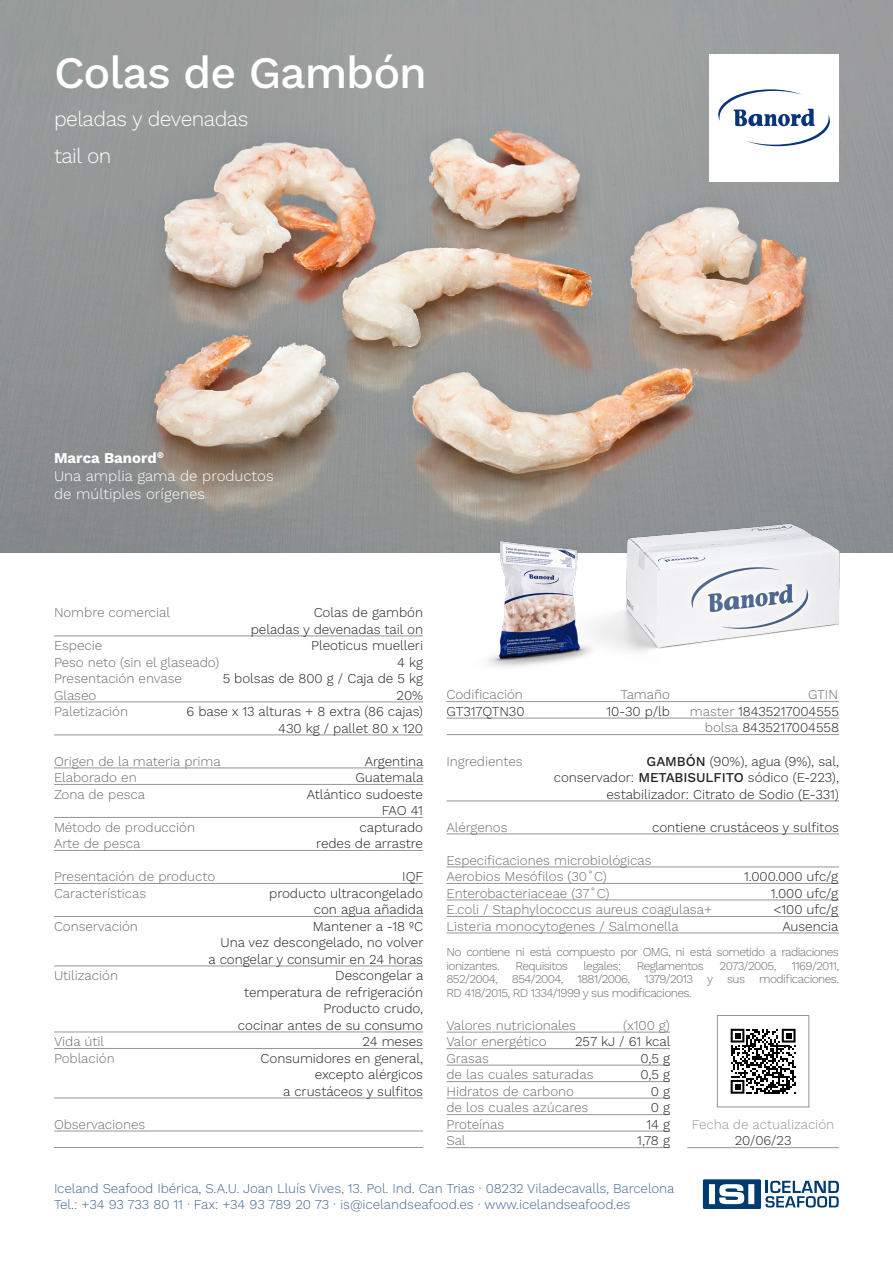
<style>
.page{position:relative;width:893px;height:1263px;background:#fff}
.page>*{position:absolute;margin:0;border:0;box-sizing:border-box;transform-origin:0 0}
.t1{font:500 45px "Work Sans";letter-spacing:-.025em;color:#fff}
.t2{font:300 21px "Work Sans";letter-spacing:-.025em;color:#fff}
.t3{font:300 15px "Work Sans";color:#fff}
.t4{font:700 15px "Work Sans";color:#fff}
.t5{font:300 13.5px/16.5px "Work Sans";letter-spacing:-.005em;color:#231f20;text-align:right}
.t6{font:300 13.5px "Work Sans";letter-spacing:-.005em;color:#6c6d70}
.t7{font:300 13.5px "Work Sans";letter-spacing:-.01em;color:#436692}
.t8{font:300 13.5px "Work Sans";letter-spacing:-.005em;color:#939598}
.t9{font:300 12px/13.5px "Work Sans";letter-spacing:-.05em;color:#6c6d70}
.s1{color:#6c6d70}
.s2{font-weight:500}
</style>
<div class="page">
<img style="left:0;top:0;width:893px;height:553px">
<img style="left:543px;top:486px;width:337px;height:166px">
<img style="left:437px;top:508px;width:203px;height:159px">
<svg style="left:703px;top:1179px;width:136px;height:30px"></svg>
<svg style="left:730px;top:1028px;width:66px;height:66px"></svg>
<svg style="left:731px;top:1029px;width:64px;height:65px"></svg>
<div style="left:717px;top:1015px;width:92px;height:92px;border:1px solid #939598"></div>
<div style="left:709px;top:54px;width:130px;height:128px;background:#fff"></div>
<svg style="left:718px;top:89px;width:112px;height:57px"></svg>
<hr style="left:446px;top:1032px;width:224px;height:1px;background:#939598">
<hr style="left:446px;top:1048px;width:224px;height:1px;background:#939598">
<hr style="left:446px;top:1065px;width:224px;height:1px;background:#939598">
<hr style="left:446px;top:1081px;width:224px;height:1px;background:#939598">
<hr style="left:446px;top:1098px;width:224px;height:1px;background:#939598">
<hr style="left:446px;top:1114px;width:224px;height:1px;background:#939598">
<hr style="left:446px;top:1131px;width:224px;height:1px;background:#939598">
<hr style="left:446px;top:1147px;width:224px;height:1px;background:#939598">
<hr style="left:446px;top:867px;width:393px;height:1px;background:#939598">
<hr style="left:446px;top:883px;width:393px;height:1px;background:#939598">
<hr style="left:446px;top:900px;width:393px;height:1px;background:#939598">
<hr style="left:446px;top:916px;width:393px;height:1px;background:#939598">
<hr style="left:446px;top:933px;width:393px;height:1px;background:#939598">
<hr style="left:54px;top:636px;width:369px;height:1px;background:#939598">
<hr style="left:54px;top:702px;width:369px;height:1px;background:#939598">
<hr style="left:54px;top:735px;width:369px;height:1px;background:#939598">
<hr style="left:54px;top:768px;width:369px;height:1px;background:#939598">
<hr style="left:54px;top:784px;width:369px;height:1px;background:#939598">
<hr style="left:54px;top:817px;width:369px;height:1px;background:#939598">
<hr style="left:54px;top:850px;width:369px;height:1px;background:#939598">
<hr style="left:54px;top:883px;width:369px;height:1px;background:#939598">
<hr style="left:54px;top:916px;width:369px;height:1px;background:#939598">
<hr style="left:54px;top:966px;width:369px;height:1px;background:#939598">
<hr style="left:54px;top:1032px;width:369px;height:1px;background:#939598">
<hr style="left:54px;top:1048px;width:369px;height:1px;background:#939598">
<hr style="left:54px;top:1098px;width:369px;height:1px;background:#939598">
<hr style="left:54px;top:1131px;width:369px;height:1px;background:#939598">
<hr style="left:54px;top:1147px;width:369px;height:1px;background:#939598">
<hr style="left:687px;top:1147px;width:152px;height:1px;background:#939598">
<hr style="left:446px;top:701px;width:393px;height:1px;background:#939598">
<hr style="left:446px;top:718px;width:393px;height:1px;background:#939598">
<hr style="left:446px;top:734px;width:393px;height:1px;background:#939598">
<hr style="left:446px;top:801px;width:393px;height:1px;background:#939598">
<hr style="left:446px;top:834px;width:393px;height:1px;background:#939598">
<p class="t1" style="left:54px;top:39px;width:375px">Colas de Gambón</p>
<p class="t2" style="left:54px;top:103px;width:196px">peladas y devenadas</p>
<p class="t2" style="left:54px;top:141px;width:59px">tail on</p>
<p class="t4" style="left:54px;top:447px;width:111px">Marca Banord<sup>®</sup></p>
<p class="t3" style="left:54px;top:465px;width:221px">Una amplia gama de productos</p>
<p class="t3" style="left:54px;top:483px;width:153px">de múltiples orígenes</p>
<p class="t6" style="left:54px;top:602px;width:118px">Nombre comercial</p>
<p class="t5" style="left:251px;top:604px;width:174px">Colas de gambón<br>peladas y devenadas tail on</p>
<p class="t6" style="left:54px;top:635px;width:50px">Especie</p>
<p class="t5" style="left:311px;top:637px;width:113px">Pleoticus muelleri</p>
<p class="t6" style="left:54px;top:652px;width:167px">Peso neto (sin el glaseado)</p>
<p class="t5" style="left:397px;top:653px;width:27px">4 kg</p>
<p class="t6" style="left:54px;top:668px;width:129px">Presentación envase</p>
<p class="t5" style="left:223px;top:670px;width:202px">5 bolsas de 800 g / Caja de 5 kg</p>
<p class="t6" style="left:54px;top:685px;width:44px">Glaseo</p>
<p class="t5" style="left:397px;top:686px;width:28px">20%</p>
<p class="t6" style="left:54px;top:701px;width:76px">Paletización</p>
<p class="t5" style="left:186px;top:703px;width:238px">6 base x 13 alturas + 8 extra (86 cajas)<br>430 kg / pallet 80 x 120</p>
<p class="t6" style="left:54px;top:751px;width:168px">Origen de la materia prima</p>
<p class="t5" style="left:365px;top:752px;width:60px">Argentina</p>
<p class="t6" style="left:54px;top:767px;width:84px">Elaborado en</p>
<p class="t5" style="left:355px;top:769px;width:69px">Guatemala</p>
<p class="t6" style="left:54px;top:784px;width:93px">Zona de pesca</p>
<p class="t5" style="left:307px;top:785px;width:118px">Atlántico sudoeste<br>FAO 41</p>
<p class="t6" style="left:54px;top:817px;width:143px">Método de producción</p>
<p class="t5" style="left:359px;top:818px;width:65px">capturado</p>
<p class="t6" style="left:54px;top:833px;width:88px">Arte de pesca</p>
<p class="t5" style="left:316px;top:835px;width:108px">redes de arrastre</p>
<p class="t6" style="left:54px;top:866px;width:163px">Presentación de producto</p>
<p class="t5" style="left:402px;top:868px;width:23px">IQF</p>
<p class="t6" style="left:54px;top:883px;width:94px">Características</p>
<p class="t5" style="left:269px;top:884px;width:156px">producto ultracongelado con agua añadida</p>
<p class="t6" style="left:54px;top:916px;width:85px">Conservación</p>
<p class="t5" style="left:209px;top:917px;width:216px">Mantener a -18 ºC<br>Una vez descongelado, no volver<br>a congelar y consumir en 24 horas</p>
<p class="t6" style="left:54px;top:965px;width:66px">Utilización</p>
<p class="t5" style="left:238px;top:967px;width:187px">Descongelar a<br>temperatura de refrigeración<br>Producto crudo,<br>cocinar antes de su consumo</p>
<p class="t6" style="left:54px;top:1031px;width:52px">Vida útil</p>
<p class="t5" style="left:363px;top:1033px;width:62px">24 meses</p>
<p class="t6" style="left:54px;top:1048px;width:62px">Población</p>
<p class="t5" style="left:261px;top:1049px;width:164px">Consumidores en general, excepto alérgicos<br>a crustáceos y sulfitos</p>
<p class="t6" style="left:54px;top:1114px;width:93px">Observaciones</p>
<p class="t8" style="left:692px;top:1114px;width:144px">Fecha de actualización</p>
<p class="t5" style="left:735px;top:1132px;width:58px">20/06/23</p>
<p class="t6" style="left:446px;top:685px;width:78px">Codificación</p>
<p class="t6" style="left:620px;top:685px;width:51px">Tamaño</p>
<p class="t6" style="left:808px;top:685px;width:31px">GTIN</p>
<p class="t5" style="left:446px;top:702px;width:80px">GT317QTN30</p>
<p class="t5" style="left:606px;top:702px;width:65px">10-30 p/lb</p>
<p class="t5" style="left:690px;top:702px;width:150px"><span class="s1">master</span> 18435217004555</p>
<p class="t5" style="left:705px;top:719px;width:136px"><span class="s1">bolsa</span> 8435217004558</p>
<p class="t6" style="left:446px;top:751px;width:78px">Ingredientes</p>
<p class="t5" style="left:554px;top:752px;width:287px"><span class="s2">GAMBÓN</span> (90%), agua (9%), sal,<br>conservador: <span class="s2">METABISULFITO</span> sódico (E-223), estabilizador: Citrato de Sodio (E-331)</p>
<p class="t6" style="left:446px;top:817px;width:63px">Alérgenos</p>
<p class="t5" style="left:652px;top:818px;width:188px">contiene crustáceos y sulfitos</p>
<p class="t6" style="left:446px;top:850px;width:206px">Especificaciones microbiológicas</p>
<p class="t6" style="left:446px;top:866px;width:162px">Aerobios Mesófilos (30˚C)</p>
<p class="t5" style="left:744px;top:868px;width:95px">1.000.000 ufc/g</p>
<p class="t6" style="left:446px;top:883px;width:164px">Enterobacteriaceae (37˚C)</p>
<p class="t5" style="left:771px;top:884px;width:69px">1.000 ufc/g</p>
<p class="t6" style="left:446px;top:899px;width:267px">E.coli / Staphylococcus aureus coagulasa+</p>
<p class="t5" style="left:773px;top:901px;width:66px">&lt;100 ufc/g</p>
<p class="t6" style="left:446px;top:916px;width:234px">Listeria monocytogenes / Salmonella</p>
<p class="t5" style="left:782px;top:917px;width:58px">Ausencia</p>
<p class="t9" style="left:446px;top:945px;width:394px">No contiene ni está compuesto por OMG, ni está sometido a radiaciones ionizantes.</p>
<p class="t9" style="left:446px;top:958px;width:394px;text-align:justify;text-indent:345px">1169/2011, 852/2004, 854/2004, 1881/2006, 1379/2013 y sus modificaciones.<br>RD 418/2015, RD 1334/1999 y sus modificaciones.</p>
<p class="t9" style="left:515px;top:958px;width:54px">Requisitos</p>
<p class="t9" style="left:584px;top:958px;width:39px">legales:</p>
<p class="t9" style="left:637px;top:958px;width:68px">Reglamentos</p>
<p class="t9" style="left:720px;top:958px;width:58px">2073/2005,</p>
<p class="t6" style="left:446px;top:1015px;width:131px">Valores nutricionales</p>
<p class="t6" style="left:623px;top:1015px;width:48px">(x100 g)</p>
<p class="t6" style="left:446px;top:1032px;width:102px">Valor energético</p>
<p class="t5" style="left:575px;top:1033px;width:97px">257 kJ / 61 kcal</p>
<p class="t6" style="left:446px;top:1048px;width:44px">Grasas</p>
<p class="t5" style="left:641px;top:1049px;width:31px">0,5 g</p>
<p class="t6" style="left:446px;top:1065px;width:149px">de las cuales saturadas</p>
<p class="t5" style="left:641px;top:1066px;width:31px">0,5 g</p>
<p class="t6" style="left:446px;top:1081px;width:129px">Hidratos de carbono</p>
<p class="t5" style="left:651px;top:1082px;width:21px">0 g</p>
<p class="t6" style="left:446px;top:1098px;width:143px">de los cuales azúcares</p>
<p class="t5" style="left:651px;top:1099px;width:21px">0 g</p>
<p class="t6" style="left:446px;top:1114px;width:59px">Proteínas</p>
<p class="t5" style="left:646px;top:1115px;width:25px">14 g</p>
<p class="t6" style="left:446px;top:1131px;width:21px">Sal</p>
<p class="t5" style="left:637px;top:1132px;width:34px">1,78 g</p>
<p class="t7" style="left:54px;top:1178px;width:622px">Iceland Seafood Ibérica, S.A.U. Joan Lluís Vives, 13. Pol. Ind. Can Trias · 08232 Viladecavalls, Barcelona</p>
<p class="t7" style="left:54px;top:1194px;width:578px">Tel.: +34 93 733 80 11 · Fax: +34 93 789 20 73 · is@icelandseafood.es · www.icelandseafood.es</p>
</div>
